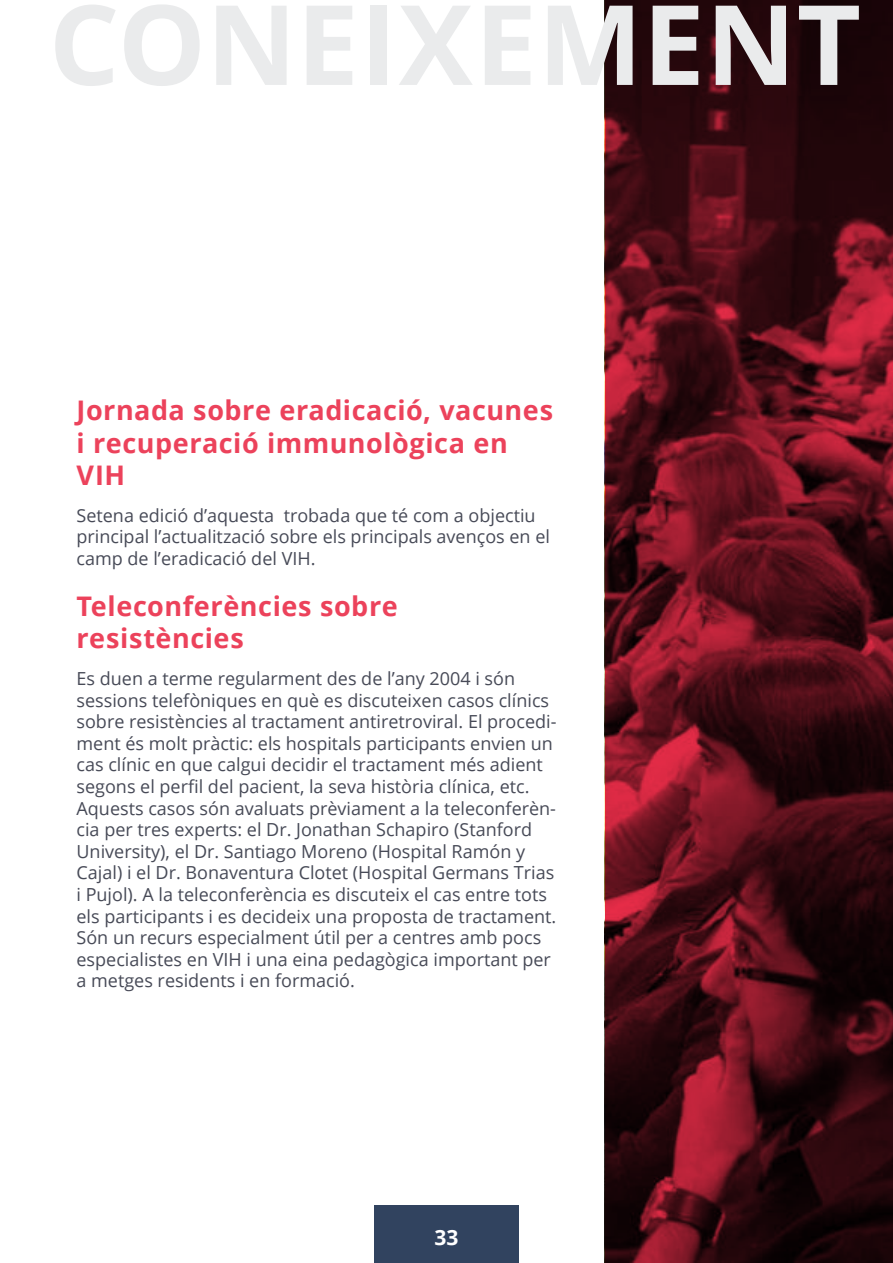
<style>
.page{position:relative;width:893px;height:1263px;background:#fff}
.page>*{position:absolute;margin:0;border:0;box-sizing:border-box;transform-origin:0 0}
.t1{font:700 111px "Open Sans";letter-spacing:.01em;color:#eaebec}
.t2{font:700 27px/32.4px "Open Sans";letter-spacing:.02em;color:#ec425b}
.t3{font:700 21px "Open Sans";color:#fff}
.t4{font:18px/21.6px "Open Sans";color:#474a57}
</style>
<div class="page">
<div style="left:374px;top:1206px;width:145px;height:57px;background:#31435f"></div>
<svg style="left:606px;top:0;width:286px;height:1263px;background:#4b0e17"></svg>
<h1 class="t1" style="left:49px;top:0;width:814px">CONEIXEMENT</h1>
<h2 class="t2" style="left:77px;top:397px;width:478px">Jornada sobre eradicació, vacunes i recuperació immunològica en<br>VIH</h2>
<p class="t4" style="left:77px;top:506px;width:475px">Setena edició d’aquesta trobada que té com a objectiu principal l’actualització sobre els principals avenços en el camp de l’eradicació del VIH.</p>
<h2 class="t2" style="left:77px;top:593px;width:323px">Teleconferències sobre resistències</h2>
<p class="t4" style="left:77px;top:667px;width:481px">Es duen a terme regularment des de l’any 2004 i són sessions telefòniques en què es discuteixen casos clínics sobre resistències al tractament antiretroviral. El procedi&shy;ment és molt pràctic: els hospitals participants envien un cas clínic en que calgui decidir el tractament més adient segons el perfil del pacient, la seva història clínica, etc.<br>Aquests casos són avaluats prèviament a la teleconferèn&shy;cia per tres experts: el Dr. Jonathan Schapiro (Stanford University), el Dr. Santiago Moreno (Hospital Ramón y Cajal) i el Dr. Bonaventura Clotet (Hospital Germans Trias i Pujol). A la teleconferència es discuteix el cas entre tots els participants i es decideix una proposta de tractament.<br>Són un recurs especialment útil per a centres amb pocs especialistes en VIH i una eina pedagògica important per a metges residents i en formació.</p>
<p class="t3" style="left:434px;top:1229px;width:25px">33</p>
</div>
